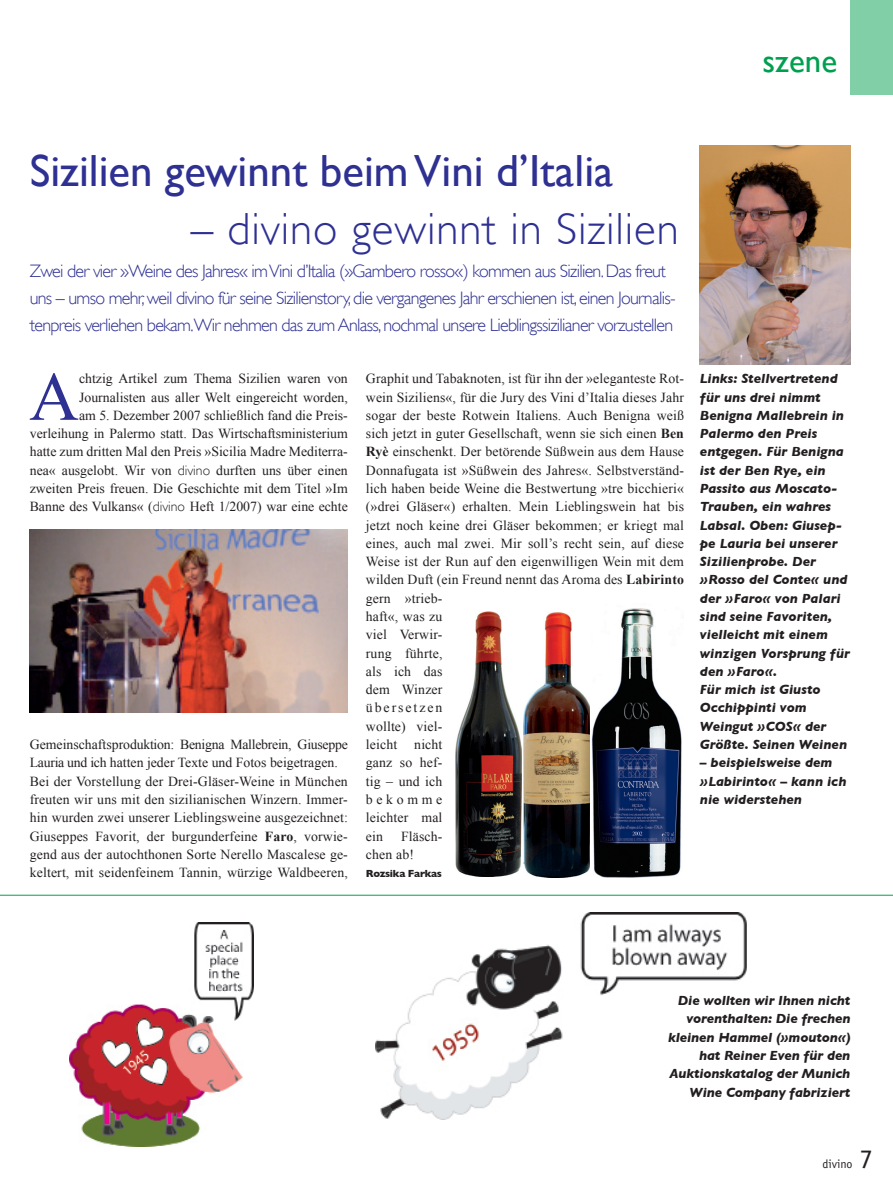
<style>
.page{position:relative;width:893px;height:1191px;background:#fff}
.page>*{position:absolute;margin:0;border:0;box-sizing:border-box;transform-origin:0 0}
.Initial_Times3{font:69px "Times New Roman";color:#2e3092}
.Gill_normal{font:45px "Gill Sans";color:#2e3092}
.Gill_normal-2{font:300 45px "Gill Sans";letter-spacing:.02em;color:#2e3092}
.t1{font:33px "Gill Sans";color:#009f4f}
.t2{font:27px "Officina Sans";color:#231f20}
.Gill_normal-3{font:300 18px/27px "Gill Sans";letter-spacing:-.04em;color:#2e3092}
.Times_New_Roman{font:13.8px/18.3px "Times New Roman";letter-spacing:.01em;color:#231f20}
.Initial_Times3-2{font:13.8px/18.3px "Times New Roman";color:#231f20;text-align:right}
.BU{font:italic 700 13.5px/18.3px "Gill Sans";color:#231f20}
.t3{font:12px "Officina Sans";color:#231f20}
.Times_New_Roman-2{font:700 10.5px "Gill Sans";letter-spacing:-.03em;color:#231f20}
.s1{font-family:"Gill Sans";font-weight:300}
.s2{font-weight:700}
</style>
<div class="page">
<div style="left:850px;top:0;width:43px;height:95px;background:#80cfa7"></div>
<img style="left:30px;top:529px;width:318px;height:183px">
<img style="left:700px;top:145px;width:150px;height:220px">
<img style="left:375px;top:913px;width:372px;height:206px">
<img style="left:69px;top:922px;width:184px;height:224px">
<hr style="left:0;top:895px;width:893px;height:1px;background:#009f4f">
<img style="left:592px;top:608px;width:90px;height:269px">
<img style="left:455px;top:611px;width:135px;height:266px">
<p class="t1" style="left:763px;top:42px;width:76px">szene</p>
<p class="Gill_normal" style="left:30px;top:144px;width:585px">Sizilien gewinnt beim Vini d’Italia</p>
<p class="Gill_normal-2" style="left:191px;top:203px;width:490px">– divino gewinnt in Sizilien</p>
<p class="Gill_normal-3" style="left:30px;top:258px;width:647px">Zwei der vier »Weine des Jahres« im Vini d’Italia (»Gambero rosso«) kommen aus Sizilien. Das freut uns – umso mehr, weil divino für seine Sizilienstory, die vergangenes Jahr erschienen ist, einen Journalis&shy;tenpreis verliehen bekam.Wir nehmen das zum Anlass, nochmal unsere Lieblingssizilianer vorzustellen</p>
<p class="Initial_Times3" style="left:29px;top:350px;width:51px">A</p>
<p class="Initial_Times3-2" style="left:30px;top:369px;width:320px">chtzig Artikel zum Thema Sizilien waren von Journalisten aus aller Welt eingereicht worden,<br>am 5. Dezember 2007 schließlich fand die Preis&shy;verleihung in Palermo statt. Das Wirtschaftsministerium hatte zum dritten Mal den Preis »Sicilia Madre Mediterra&shy;nea« ausgelobt. Wir von <span class="s1">divino</span> durften uns über einen zweiten Preis freuen. Die Geschichte mit dem Titel »Im Banne des Vulkans« (<span class="s1">divino</span> Heft 1/2007) war eine echte</p>
<p class="Initial_Times3-2" style="left:30px;top:735px;width:320px;text-align:left">Gemeinschaftsproduktion: Benigna Mallebrein, Giuseppe<br>Lauria und ich hatten jeder Texte und Fotos beigetragen.</p>
<p class="Times_New_Roman" style="left:30px;top:771px;width:320px;text-align:justify">Bei der Vorstellung der Drei-Gläser-Weine in München freuten wir uns mit den sizilianischen Winzern. Immer&shy;hin wurden zwei unserer Lieblingsweine ausgezeichnet:<br>Giuseppes Favorit, der burgunderfeine <span class="s2">Faro</span>, vorwie&shy;gend aus der autochthonen Sorte Nerello Mascalese ge&shy;keltert, mit seidenfeinem Tannin, würzige Waldbeeren,</p>
<p class="Times_New_Roman" style="left:366px;top:369px;width:320px">Graphit und Tabaknoten, ist für ihn der »eleganteste Rot&shy;wein Siziliens«, für die Jury des Vini d’Italia dieses Jahr sogar der beste Rotwein Italiens. Auch Benigna weiß sich jetzt in guter Gesellschaft, wenn sie sich einen <span class="s2">Ben<br>Ryè</span> einschenkt. Der betörende Süßwein aus dem Hause<br>Donnafugata ist »Süßwein des Jahres«. Selbstverständ&shy;lich haben beide Weine die Bestwertung »tre bicchieri« (»drei Gläser«) erhalten. Mein Lieblingswein hat bis jetzt noch keine drei Gläser bekommen; er kriegt mal eines, auch mal zwei. Mir soll’s recht sein, auf diese<br>Weise ist der Run auf den eigenwilligen Wein mit dem wilden Duft (ein Freund nennt das Aroma des <span class="s2">Labirinto </span>gern »trieb-<br>haft«, was zu<br>viel Verwir-<br>rung führte,<br>als ich das<br>dem Winzer<br>übersetzen<br>wollte) viel-<br>leicht nicht<br>ganz so hef-<br>tig – und ich<br>bekomme<br>leichter mal<br>ein</p>
<p class="Times_New_Roman" style="left:366px;top:826px;width:78px;text-indent:35px">Fläsch&shy;chen ab!</p>
<p class="Times_New_Roman-2" style="left:366px;top:867px;width:78px">Rozsika Farkas</p>
<p class="BU" style="left:700px;top:369px;width:152px">Links: Stellvertretend für uns drei nimmt<br>Benigna Mallebrein in<br>Palermo den Preis entgegen. Für Benigna ist der Ben Rye, ein<br>Passito aus Moscato-<br>Trauben, ein wahres<br>Labsal. Oben: Giusep&shy;pe Lauria bei unserer<br>Sizilienprobe. Der »Rosso del Conte« und der »Faro« von Palari sind seine Favoriten, vielleicht mit einem winzigen Vorsprung für den »Faro«.</p>
<p class="BU" style="left:700px;top:680px;width:149px">Für mich ist Giusto<br>Occhippinti vom<br>Weingut »COS« der<br>Größte. Seinen Weinen</p>
<p class="BU" style="left:700px;top:753px;width:148px">– beispielsweise dem »Labirinto« – kann ich nie widerstehen</p>
<p class="BU" style="left:668px;top:991px;width:184px;text-align:right">Die wollten wir Ihnen nicht vorenthalten: Die frechen kleinen Hammel (»mouton«) hat Reiner Even für den<br>Auktionskatalog der Munich<br>Wine Company fabriziert</p>
<p class="t3" style="left:822px;top:1157px;width:32px">divino</p>
<p class="t2" style="left:860px;top:1143px;width:15px">7</p>
</div>
